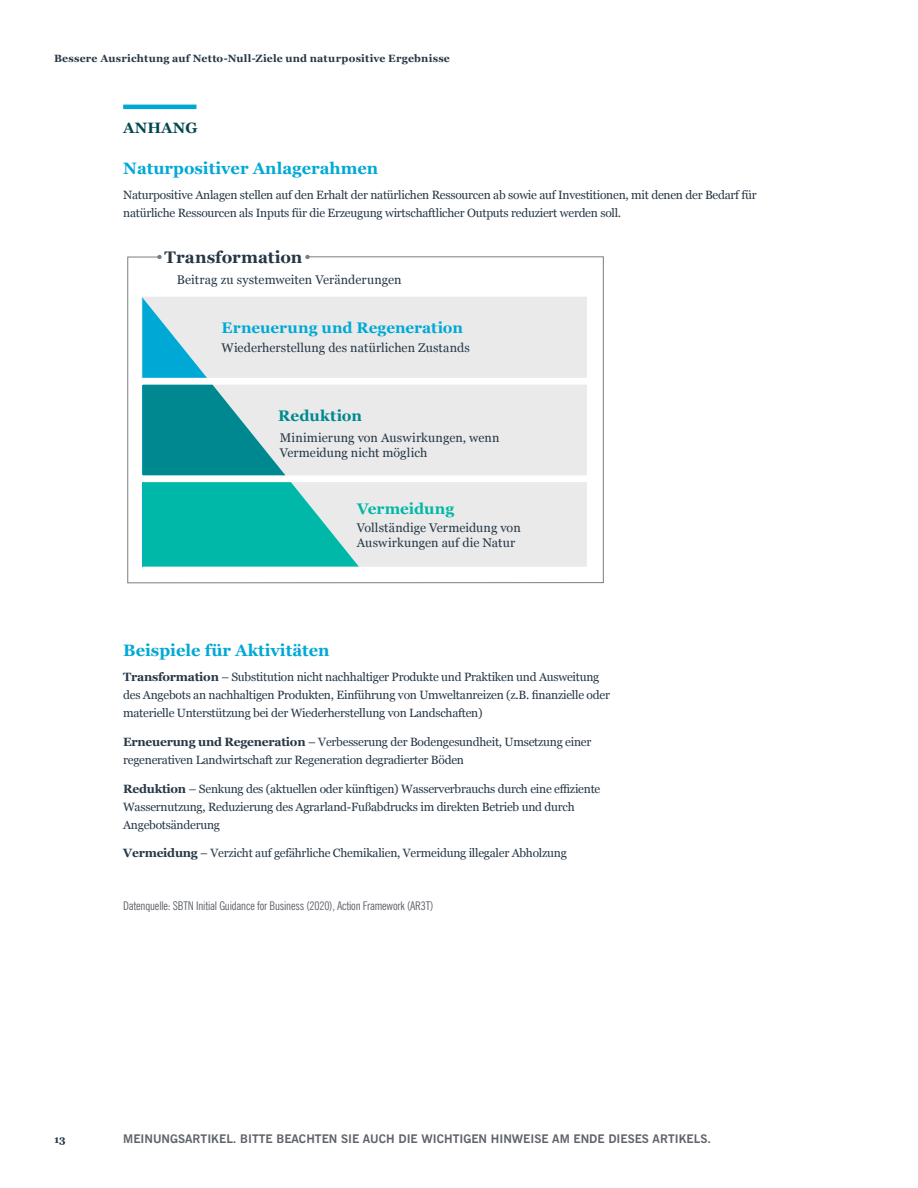
<style>
.page{position:relative;width:918px;height:1188px;background:#fff}
.page>*{position:absolute;margin:0;border:0;box-sizing:border-box;transform-origin:0 0}
.t1{font:700 16.65px "Georgia";color:#263746}
.Subhead_2{font:700 16.5px "Georgia";color:#00a9d5}
.t2{font:700 15.3px "Georgia";color:#00a9d5}
.t3{font:700 15.3px "Georgia";letter-spacing:-.005em;color:#00b8a8}
.t4{font:700 15.3px "Georgia";letter-spacing:.005em;color:#008890}
.Subhead_1{font:700 15px "Georgia";letter-spacing:.01em;color:#00474f}
.t5{font:12.6px/15.3px "Georgia";letter-spacing:.005em;color:#263746}
.Body{font:12px/18px "Georgia";letter-spacing:-.02em;color:#263746}
.t6{font:700 12px "News Gothic BT";color:#5f636a}
._8_pt_disclosure{font:condensed 12px "News Gothic BT";letter-spacing:-.015em;color:#5f636a}
.t7{font:700 10.5px "Georgia";letter-spacing:.02em;color:#263746}
.s1{font-weight:700}
</style>
<div class="page">
<svg style="left:127px;top:256px;width:477px;height:328px"></svg>
<svg style="left:157px;top:255px;width:5px;height:4px"></svg>
<svg style="left:305px;top:255px;width:5px;height:4px"></svg>
<hr style="left:123px;top:105px;width:73px;height:4px;background:#00a9d5">
<p class="t7" style="left:54px;top:50px;width:397px">Bessere Ausrichtung auf Netto-Null-Ziele und naturpositive Ergebnisse</p>
<p class="Subhead_1" style="left:123px;top:116px;width:76px">ANHANG</p>
<p class="Subhead_2" style="left:123px;top:156px;width:257px">Naturpositiver Anlagerahmen</p>
<p class="Body" style="left:123px;top:185px;width:635px">Naturpositive Anlagen stellen auf den Erhalt der natürlichen Ressourcen ab sowie auf Investitionen, mit denen der Bedarf für natürliche Ressourcen als Inputs für die Erzeugung wirtschaftlicher Outputs reduziert werden soll.</p>
<p class="t1" style="left:164px;top:244px;width:139px">Transformation</p>
<p class="t5" style="left:177px;top:271px;width:226px">Beitrag zu systemweiten Veränderungen</p>
<p class="t2" style="left:222px;top:316px;width:243px">Erneuerung und Regeneration</p>
<p class="t5" style="left:222px;top:339px;width:250px">Wiederherstellung des natürlichen Zustands</p>
<p class="t4" style="left:278px;top:405px;width:85px">Reduktion</p>
<p class="t5" style="left:280px;top:429px;width:221px">Minimierung von Auswirkungen, wenn<br>Vermeidung nicht möglich</p>
<p class="t3" style="left:357px;top:498px;width:99px">Vermeidung</p>
<p class="t5" style="left:357px;top:520px;width:165px">Vollständige Vermeidung von<br>Auswirkungen auf die Natur</p>
<p class="Subhead_2" style="left:123px;top:638px;width:208px">Beispiele für Aktivitäten</p>
<p class="Body" style="left:123px;top:667px;width:488px"><span class="s1">Transformation</span> – Substitution nicht nachhaltiger Produkte und Praktiken und Ausweitung des Angebots an nachhaltigen Produkten, Einführung von Umweltanreizen (z.B. finanzielle oder materielle Unterstützung bei der Wiederherstellung von Landschaften)</p>
<p class="Body" style="left:123px;top:732px;width:470px"><span class="s1">Erneuerung und Regeneration</span> – Verbesserung der Bodengesundheit, Umsetzung einer regenerativen Landwirtschaft zur Regeneration degradierter Böden</p>
<p class="Body" style="left:123px;top:779px;width:479px"><span class="s1">Reduktion</span> – Senkung des (aktuellen oder künftigen) Wasserverbrauchs durch eine effiziente<br>Wassernutzung, Reduzierung des Agrarland-Fußabdrucks im direkten Betrieb und durch<br>Angebotsänderung</p>
<p class="Body" style="left:123px;top:844px;width:445px"><span class="s1">Vermeidung</span> – Verzicht auf gefährliche Chemikalien, Vermeidung illegaler Abholzung</p>
<p class="_8_pt_disclosure" style="left:123px;top:898px;width:312px">Datenquelle: SBTN Initial Guidance for Business (2020), Action Framework (AR3T)</p>
<p class="t7" style="left:54px;top:1131px;width:13px">13</p>
<p class="t6" style="left:123px;top:1131px;width:589px">MEINUNGSARTIKEL. BITTE BEACHTEN SIE AUCH DIE WICHTIGEN HINWEISE AM ENDE DIESES ARTIKELS.</p>
</div>
